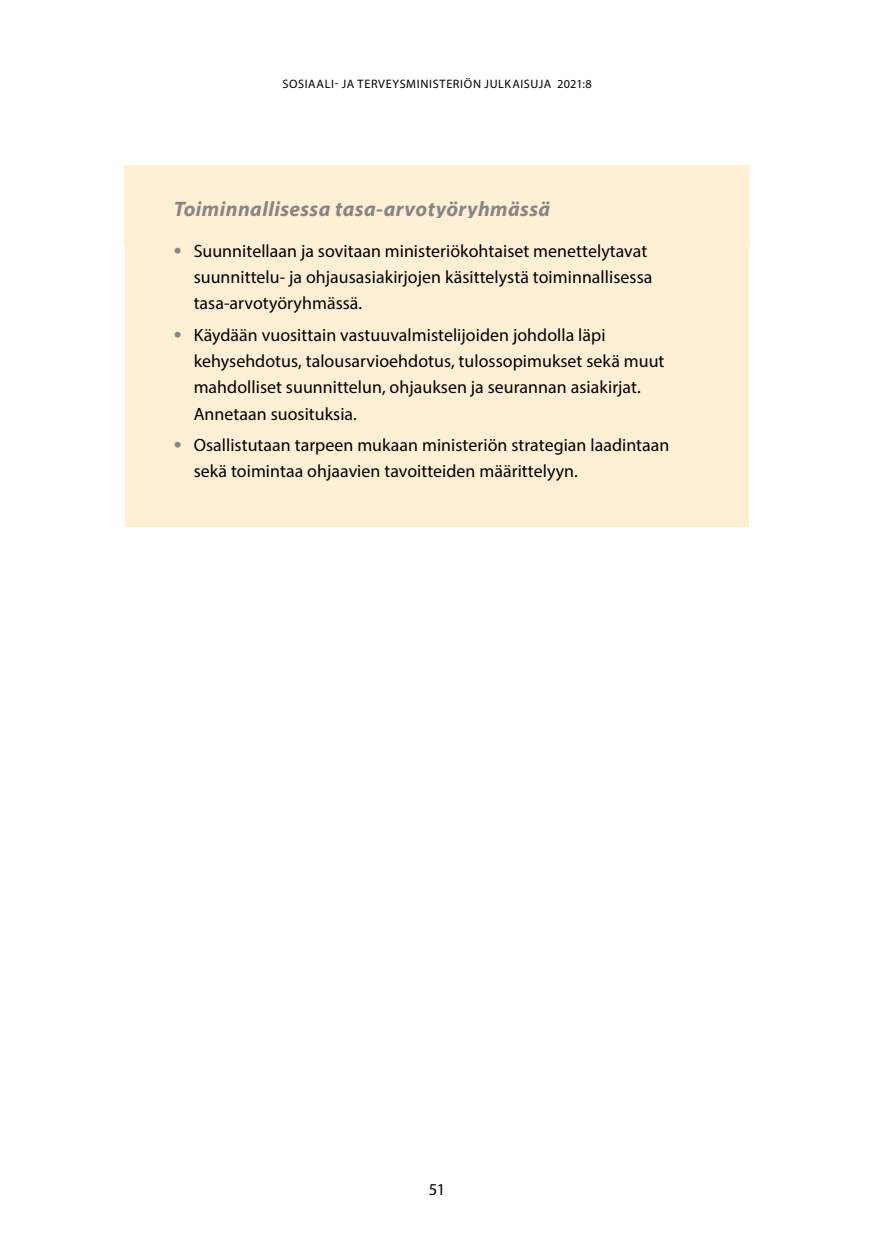
<style>
.page{position:relative;width:874px;height:1241px;background:#fff}
.page>*{position:absolute;margin:0;border:0;box-sizing:border-box;transform-origin:0 0}
.Laatikko-otsikko_kel{font:italic 700 21px "Myriad Pro";letter-spacing:.02em;color:#868686}
.t1{font:17.85px/26.2px "Myriad Pro";letter-spacing:.005em;color:#000}
.t2{font:16.62px "Myriad Pro";color:#000}
.t3{font:12.25px "Myriad Pro";letter-spacing:.05em;color:#000}
.s1{font-size:28px;color:#868686}
</style>
<div class="page">
<div style="left:124px;top:165px;width:625px;height:80px;background:#ffefd5"></div>
<div style="left:125px;top:218px;width:623px;height:140px;background:#ffefd5"></div>
<div style="left:125px;top:302px;width:623px;height:167px;background:#ffefd5"></div>
<div style="left:125px;top:413px;width:623px;height:113px;background:#ffefd5"></div>
<p class="t3" style="left:282px;top:76px;width:310px">SOSIAALI- JA TERVEYSMINISTERIÖN JULKAISUJA 2021:8</p>
<p class="Laatikko-otsikko_kel" style="left:174px;top:195px;width:378px">Toiminnallisessa tasa-arvotyöryhmässä</p>
<p class="t1" style="left:193px;top:237px;width:460px;text-indent:-20px"><span class="s1">•</span> Suunnitellaan ja sovitaan ministeriökohtaiset menettelytavat suunnittelu- ja ohjausasiakirjojen käsittelystä toiminnallisessa tasa-arvotyöryhmässä.</p>
<p class="t1" style="left:193px;top:321px;width:472px;text-indent:-20px"><span class="s1">•</span> Käydään vuosittain vastuuvalmistelijoiden johdolla läpi kehysehdotus, talousarvioehdotus, tulossopimukset sekä muut mahdolliset suunnittelun, ohjauksen ja seurannan asiakirjat.<br>Annetaan suosituksia.</p>
<p class="t1" style="left:193px;top:431px;width:477px;text-indent:-20px"><span class="s1">•</span> Osallistutaan tarpeen mukaan ministeriön strategian laadintaan sekä toimintaa ohjaavien tavoitteiden määrittelyyn.</p>
<p class="t2" style="left:428px;top:1178px;width:18px">51</p>
</div>
